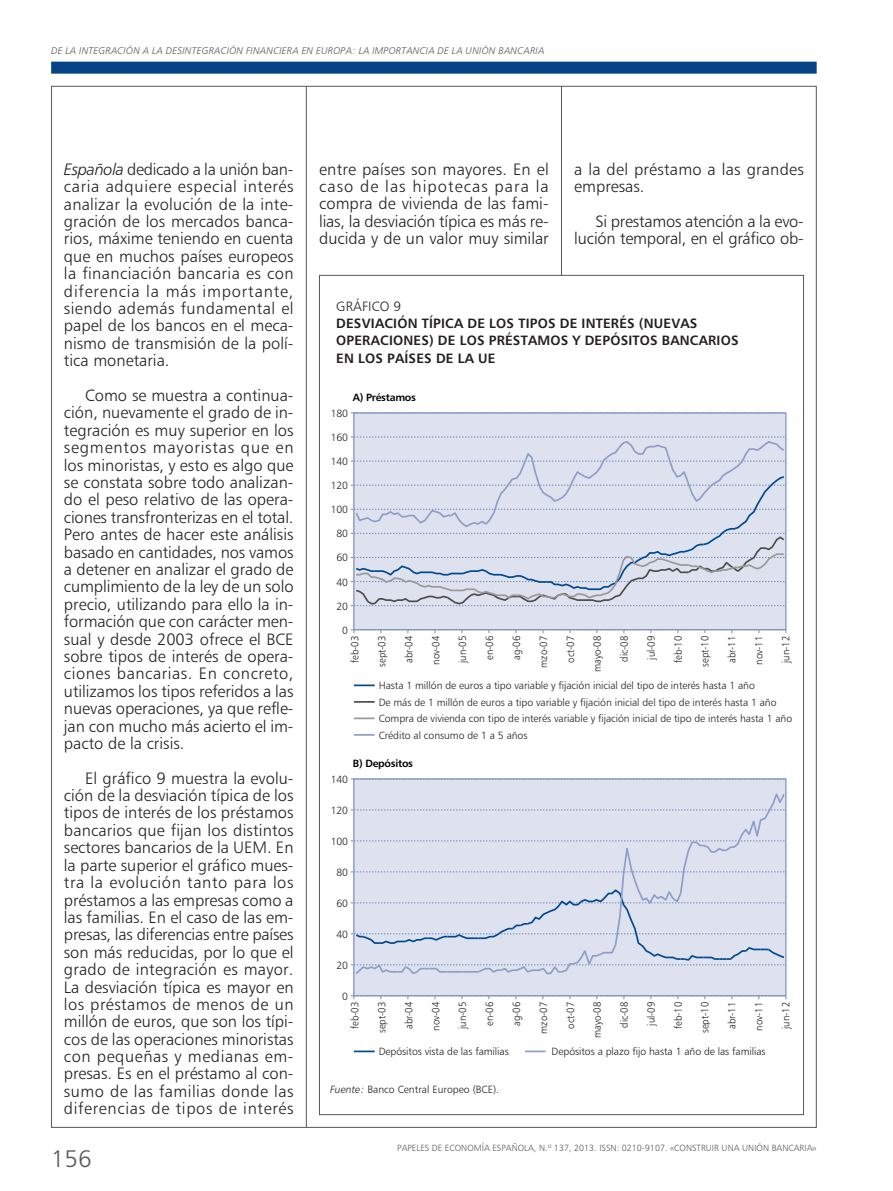
<style>
.page{position:relative;width:893px;height:1191px;background:#fff}
.page>*{position:absolute;margin:0;border:0;box-sizing:border-box;transform-origin:0 0}
.t1{font:24px "Humanist 777 BT Light B";color:#57585a}
.t2{font:16.5px/17.4px "Humanist 777 BT Light B";color:#231f20;text-align:justify}
.t3{font:13.5px/17.4px "Humanist 777 BT Bold B";letter-spacing:.015em;color:#231f20}
.t4{font:13.5px "Humanist 777 BT Light B";letter-spacing:.015em;color:#231f20}
.t5{font:300 10.5px/16.5px "Humanist 777";letter-spacing:-.005em;color:#231f20}
.t6{font:300 10.5px "Humanist 777";letter-spacing:-.005em;color:#231f20;scale:.92 1}
.t7{font:10.5px "Humanist 777 BT Light B";color:#231f20}
.t8{font:700 10.5px "Humanist 777";letter-spacing:-.025em;color:#000}
.t9{font:9.75px "Humanist 777 BT Light Italic B";letter-spacing:.015em;color:#57585a}
.t10{font:9px "Humanist 777 BT Light B";color:#57585a}
.s1{font-family:"Humanist 777 BT Light Italic B"}
</style>
<div class="page">
<hr style="left:306px;top:86px;width:1px;height:1042px;background:#57585a">
<hr style="left:561px;top:86px;width:1px;height:658px;background:#57585a">
<div style="left:51px;top:62px;width:766px;height:12px;background:#054286"></div>
<div style="left:320px;top:276px;width:483px;height:838px;background:#fff"></div>
<div style="left:354px;top:413px;width:432px;height:217px;background:#dee2ef"></div>
<svg style="left:351px;top:412px;width:435px;height:1px"></svg>
<svg style="left:351px;top:629px;width:435px;height:4px"></svg>
<hr style="left:354px;top:684px;width:21px;height:2px;background:#014990">
<hr style="left:354px;top:701px;width:21px;height:2px;background:#4d4d4d">
<hr style="left:354px;top:734px;width:21px;height:2px;background:#8f9dc8">
<hr style="left:354px;top:717px;width:21px;height:2px;background:#999">
<svg style="left:351px;top:437px;width:435px;height:169px"></svg>
<div style="left:354px;top:779px;width:432px;height:217px;background:#dee2ef"></div>
<svg style="left:351px;top:778px;width:435px;height:1px"></svg>
<svg style="left:351px;top:995px;width:435px;height:4px"></svg>
<hr style="left:354px;top:1050px;width:21px;height:2px;background:#014990">
<hr style="left:525px;top:1050px;width:21px;height:2px;background:#8f9dc8">
<svg style="left:351px;top:790px;width:435px;height:186px"></svg>
<p class="t9" style="left:51px;top:48px;width:495px">DE LA INTEGRACIÓN A LA DESINTEGRACIÓN FINANCIERA EN EUROPA: LA IMPORTANCIA DE LA UNIÓN BANCARIA</p>
<p class="t2" style="left:64px;top:162px;width:231px"><span class="s1">Española</span> dedicado a la unión ban - caria adquiere especial interés analizar la evolución de la inte&shy;gración de los mercados banca&shy;rios, máxime teniendo en cuenta que en muchos países europeos la financiación bancaria es con diferencia la más importante, siendo además fundamental el papel de los bancos en el meca&shy;nismo de transmisión de la polí&shy;tica monetaria.</p>
<p class="t2" style="left:64px;top:388px;width:231px;text-indent:21px">Como se muestra a continua&shy;ción, nuevamente el grado de in&shy;tegración es muy superior en los segmentos mayoristas que en los minoristas, y esto es algo que se constata sobre todo analizan&shy;do el peso relativo de las opera&shy;ciones transfronterizas en el total.<br>Pero antes de hacer este análisis basado en cantidades, nos vamos a detener en analizar el grado de cumplimiento de la ley de un solo precio, utilizando para ello la in&shy;formación que con carácter men&shy;sual y desde 2003 ofrece el BCE sobre tipos de interés de opera&shy;ciones bancarias. En concreto, utilizamos los tipos referidos a las nuevas operaciones, ya que refle&shy;jan con mucho más acierto el im&shy;pacto de la crisis.</p>
<p class="t2" style="left:64px;top:771px;width:231px;text-indent:21px">El gráfico 9 muestra la evolu&shy;ción de la desviación típica de los tipos de interés de los préstamos bancarios que fijan los distintos sectores bancarios de la UEM. En la parte superior el gráfico mues&shy;tra la evolución tanto para los préstamos a las empresas como a las familias. En el caso de las em - presas, las diferencias entre países son más reducidas, por lo que el grado de integración es mayor.<br>La desviación típica es mayor en los préstamos de menos de un millón de euros, que son los típi&shy;cos de las operaciones minoristas con pequeñas y medianas em - presas. Es en el préstamo al con&shy;sumo de las familias donde las diferencias de tipos de interés</p>
<h1 class="t1" style="left:51px;top:1149px;width:42px">156</h1>
<p class="t2" style="left:319px;top:162px;width:231px">entre países son mayores. En el caso de las hipotecas para la compra de vivienda de las fami&shy;lias, la desviación típica es más re&shy;ducida y de un valor muy similar</p>
<p class="t2" style="left:574px;top:162px;width:231px">a la del préstamo a las grandes empresas.</p>
<p class="t2" style="left:574px;top:214px;width:231px;text-align:right">Si prestamos atención a la evo - lución temporal, en el gráfico ob-</p>
<p class="t4" style="left:336px;top:300px;width:66px">GRÁFICO 9</p>
<p class="t3" style="left:336px;top:316px;width:404px">DESVIACIÓN TÍPICA DE LOS TIPOS DE INTERÉS (NUEVAS<br>OPERACIONES) DE LOS PRÉSTAMOS Y DEPÓSITOS BANCARIOS<br>EN LOS PAÍSES DE LA UE</p>
<p class="t8" style="left:353px;top:393px;width:64px">A) Préstamos</p>
<p class="t5" style="left:331px;top:405px;width:19px">180</p>
<p class="t5" style="left:331px;top:429px;width:19px">160</p>
<p class="t5" style="left:331px;top:453px;width:19px">140</p>
<p class="t5" style="left:331px;top:478px;width:19px">120</p>
<p class="t5" style="left:331px;top:502px;width:19px">100</p>
<p class="t5" style="left:336px;top:526px;width:13px">80</p>
<p class="t5" style="left:336px;top:550px;width:13px">60</p>
<p class="t5" style="left:336px;top:574px;width:13px">40</p>
<p class="t5" style="left:336px;top:598px;width:13px">20</p>
<p class="t5" style="left:342px;top:622px;width:7px">0</p>
<p class="t6" style="left:350px;top:663px;width:31px;rotate:-90deg">feb-03</p>
<p class="t6" style="left:377px;top:667px;width:35px;rotate:-90deg">sept-03</p>
<p class="t6" style="left:404px;top:663px;width:31px;rotate:-90deg">abr-04</p>
<p class="t6" style="left:431px;top:665px;width:33px;rotate:-90deg">nov-04</p>
<p class="t6" style="left:458px;top:663px;width:31px;rotate:-90deg">jun-05</p>
<p class="t6" style="left:485px;top:660px;width:28px;rotate:-90deg">en-06</p>
<p class="t6" style="left:512px;top:660px;width:28px;rotate:-90deg">ag-06</p>
<p class="t6" style="left:539px;top:668px;width:36px;rotate:-90deg">mzo-07</p>
<p class="t6" style="left:566px;top:663px;width:31px;rotate:-90deg">oct-07</p>
<p class="t6" style="left:593px;top:672px;width:41px;rotate:-90deg">mayo-08</p>
<p class="t6" style="left:620px;top:662px;width:30px;rotate:-90deg">dic-08</p>
<p class="t6" style="left:647px;top:659px;width:27px;rotate:-90deg">jul-09</p>
<p class="t6" style="left:673px;top:663px;width:31px;rotate:-90deg">feb-10</p>
<p class="t6" style="left:700px;top:667px;width:35px;rotate:-90deg">sept-10</p>
<p class="t6" style="left:727px;top:663px;width:31px;rotate:-90deg">abr-11</p>
<p class="t6" style="left:754px;top:665px;width:33px;rotate:-90deg">nov-11</p>
<p class="t6" style="left:781px;top:663px;width:31px;rotate:-90deg">jun-12</p>
<p class="t5" style="left:379px;top:678px;width:415px">Hasta 1 millón de euros a tipo variable y fijación inicial del tipo de interés hasta 1 año<br>De más de 1 millón de euros a tipo variable y fijación inicial del tipo de interés hasta 1 año Compra de vivienda con tipo de interés variable y fijación inicial de tipo de interés hasta 1 año Crédito al consumo de 1 a 5 años</p>
<p class="t8" style="left:353px;top:759px;width:62px">B) Depósitos</p>
<p class="t5" style="left:331px;top:771px;width:19px">140</p>
<p class="t5" style="left:331px;top:802px;width:19px">120</p>
<p class="t5" style="left:331px;top:833px;width:19px">100</p>
<p class="t5" style="left:336px;top:864px;width:13px">80</p>
<p class="t5" style="left:336px;top:896px;width:13px">60</p>
<p class="t5" style="left:336px;top:927px;width:13px">40</p>
<p class="t5" style="left:336px;top:958px;width:13px">20</p>
<p class="t5" style="left:342px;top:989px;width:7px">0</p>
<p class="t6" style="left:350px;top:1029px;width:31px;rotate:-90deg">feb-03</p>
<p class="t6" style="left:377px;top:1033px;width:35px;rotate:-90deg">sept-03</p>
<p class="t6" style="left:404px;top:1029px;width:31px;rotate:-90deg">abr-04</p>
<p class="t6" style="left:431px;top:1031px;width:33px;rotate:-90deg">nov-04</p>
<p class="t6" style="left:458px;top:1029px;width:31px;rotate:-90deg">jun-05</p>
<p class="t6" style="left:485px;top:1026px;width:28px;rotate:-90deg">en-06</p>
<p class="t6" style="left:512px;top:1026px;width:28px;rotate:-90deg">ag-06</p>
<p class="t6" style="left:539px;top:1034px;width:36px;rotate:-90deg">mzo-07</p>
<p class="t6" style="left:566px;top:1029px;width:31px;rotate:-90deg">oct-07</p>
<p class="t6" style="left:593px;top:1038px;width:41px;rotate:-90deg">mayo-08</p>
<p class="t6" style="left:620px;top:1028px;width:30px;rotate:-90deg">dic-08</p>
<p class="t6" style="left:647px;top:1025px;width:27px;rotate:-90deg">jul-09</p>
<p class="t6" style="left:673px;top:1029px;width:31px;rotate:-90deg">feb-10</p>
<p class="t6" style="left:700px;top:1033px;width:35px;rotate:-90deg">sept-10</p>
<p class="t6" style="left:727px;top:1029px;width:31px;rotate:-90deg">abr-11</p>
<p class="t6" style="left:754px;top:1031px;width:33px;rotate:-90deg">nov-11</p>
<p class="t6" style="left:781px;top:1029px;width:31px;rotate:-90deg">jun-12</p>
<p class="t5" style="left:379px;top:1044px;width:132px">Depósitos vista de las familias</p>
<p class="t5" style="left:552px;top:1044px;width:216px">Depósitos a plazo fijo hasta 1 año de las familias</p>
<p class="t7" style="left:330px;top:1085px;width:170px"><span class="s1">Fuente:</span> Banco Central Europeo (BCE).</p>
<p class="t10" style="left:397px;top:1145px;width:421px">PAPELES DE ECONOMÍA ESPAÑOLA, N.º 137, 2013. ISSN: 0210-9107. «CONSTRUIR UNA UNIÓN BANCARIA»</p>
</div>
